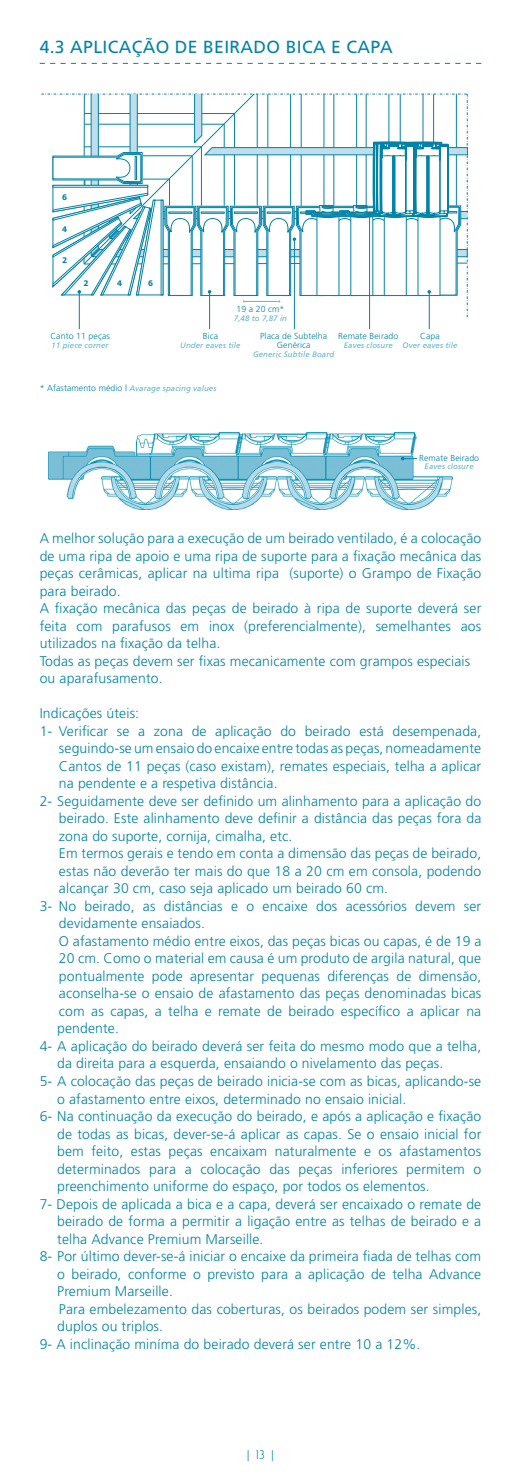
<style>
.page{position:relative;width:521px;height:1474px;background:#fff}
.page>*{position:absolute;margin:0;border:0;box-sizing:border-box;transform-origin:0 0}
.t1{font:17.5px "Frutiger";letter-spacing:.02em;color:#0083a9}
.t2{font:300 14px/17.5px "Frutiger";letter-spacing:.01em;color:#0083a9}
.t3{font:10.5px "Y2 K Neophyte";color:#0083a9}
.t4{font:300 8.75px/8.8px "Frutiger";letter-spacing:.01em;color:#0083a9;text-align:center}
.t5{font:italic 7.88px "Frutiger";letter-spacing:.01em;color:#60b4cf}
.t6{font:700 7.7px "Tahoma";color:#0083a9}
.s1{font-weight:300;font-style:normal;font-size:8.75px;color:#0083a9}
</style>
<div class="page">
<svg style="left:40px;top:63px;width:441px;height:1px"></svg>
<img style="left:49px;top:433px;width:404px;height:76px">
<hr style="left:79px;top:292px;width:1px;height:37px;background:#0083a9">
<hr style="left:209px;top:292px;width:1px;height:37px;background:#0083a9">
<hr style="left:429px;top:292px;width:1px;height:37px;background:#0083a9">
<hr style="left:369px;top:214px;width:1px;height:115px;background:#0083a9">
<hr style="left:294px;top:239px;width:1px;height:90px;background:#0083a9">
<svg style="left:41px;top:93px;width:427px;height:224px"></svg>
<svg style="left:401px;top:457px;width:16px;height:3px"></svg>
<p class="t1" style="left:40px;top:37px;width:354px">4.3 APLICAÇÃO DE BEIRADO BICA E CAPA</p>
<p class="t6" style="left:62px;top:191px;width:6px">6</p>
<p class="t6" style="left:62px;top:223px;width:6px">4</p>
<p class="t6" style="left:62px;top:255px;width:6px">2</p>
<p class="t6" style="left:84px;top:277px;width:6px">2</p>
<p class="t6" style="left:117px;top:277px;width:6px">4</p>
<p class="t6" style="left:148px;top:277px;width:6px">6</p>
<p class="t4" style="left:236px;top:304px;width:50px">19 a 20 cm*</p>
<p class="t5" style="left:234px;top:313px;width:55px">7,48 to 7,87 in</p>
<p class="t4" style="left:203px;top:332px;width:17px">Bica</p>
<p class="t5" style="left:180px;top:340px;width:62px">Under eaves tile</p>
<p class="t4" style="left:50px;top:332px;width:61px">Canto 11 peças</p>
<p class="t5" style="left:52px;top:341px;width:59px">11 piece corner</p>
<p class="t5" style="left:40px;top:383px;width:178px"><span class="s1">* Afastamento médio |</span> Avarage spacing values</p>
<p class="t4" style="left:260px;top:332px;width:69px">Placa de Subtelha<br>Genérica</p>
<p class="t5" style="left:253px;top:349px;width:83px">Generic Subtile Board</p>
<p class="t4" style="left:338px;top:332px;width:61px">Remate Beirado</p>
<p class="t5" style="left:344px;top:340px;width:51px">Eaves closure</p>
<p class="t4" style="left:420px;top:332px;width:21px">Capa</p>
<p class="t5" style="left:403px;top:341px;width:56px">Over eaves tile</p>
<p class="t4" style="left:419px;top:453px;width:61px">Remate Beirado</p>
<p class="t5" style="left:425px;top:462px;width:51px">Eaves closure</p>
<p class="t2" style="left:40px;top:529px;width:443px">A melhor solução para a execução de um beirado ventilado, é a colocação de uma ripa de apoio e uma ripa de suporte para a fixação mecânica das peças cerâmicas, aplicar na ultima ripa (suporte) o Grampo de Fixação para beirado.<br>A fixação mecânica das peças de beirado à ripa de suporte deverá ser feita com parafusos em inox (preferencialmente), semelhantes aos utilizados na fixação da telha.<br>Todas as peças devem ser fixas mecanicamente com grampos especiais ou aparafusamento.</p>
<p class="t2" style="left:40px;top:704px;width:101px">Indicações úteis:</p>
<p class="t2" style="left:40px;top:722px;width:443px">1- Verificar se a zona de aplicação do beirado está desempenada,</p>
<p class="t2" style="left:59px;top:739px;width:424px">seguindo-se um ensaio do encaixe entre todas as peças, nomeadamente</p>
<p class="t2" style="left:59px;top:757px;width:424px">Cantos de 11 peças (caso existam), remates especiais, telha a aplicar</p>
<p class="t2" style="left:59px;top:774px;width:220px">na pendente e a respetiva distância.</p>
<p class="t2" style="left:40px;top:792px;width:443px">2- Seguidamente deve ser definido um alinhamento para a aplicação do</p>
<p class="t2" style="left:59px;top:809px;width:424px">beirado. Este alinhamento deve definir a distância das peças fora da</p>
<p class="t2" style="left:59px;top:827px;width:235px">zona do suporte, cornija, cimalha, etc.</p>
<p class="t2" style="left:59px;top:844px;width:424px">Em termos gerais e tendo em conta a dimensão das peças de beirado,</p>
<p class="t2" style="left:59px;top:862px;width:424px">estas não deverão ter mais do que 18 a 20 cm em consola, podendo</p>
<p class="t2" style="left:59px;top:879px;width:331px">alcançar 30 cm, caso seja aplicado um beirado 60 cm.</p>
<p class="t2" style="left:40px;top:897px;width:443px">3- No beirado, as distâncias e o encaixe dos acessórios devem ser</p>
<p class="t2" style="left:59px;top:914px;width:148px">devidamente ensaiados.</p>
<p class="t2" style="left:59px;top:932px;width:424px">O afastamento médio entre eixos, das peças bicas ou capas, é de 19 a</p>
<p class="t2" style="left:59px;top:949px;width:424px">20 cm. Como o material em causa é um produto de argila natural, que</p>
<p class="t2" style="left:59px;top:967px;width:424px">pontualmente pode apresentar pequenas diferenças de dimensão,</p>
<p class="t2" style="left:59px;top:984px;width:424px">aconselha-se o ensaio de afastamento das peças denominadas bicas</p>
<p class="t2" style="left:59px;top:1002px;width:424px">com as capas, a telha e remate de beirado específico a aplicar na</p>
<p class="t2" style="left:57px;top:1019px;width:63px">pendente.</p>
<p class="t2" style="left:40px;top:1037px;width:443px">4- A aplicação do beirado deverá ser feita do mesmo modo que a telha,</p>
<p class="t2" style="left:57px;top:1054px;width:388px">da direita para a esquerda, ensaiando o nivelamento das peças.</p>
<p class="t2" style="left:40px;top:1072px;width:443px">5- A colocação das peças de beirado inicia-se com as bicas, aplicando-se</p>
<p class="t2" style="left:57px;top:1089px;width:351px">o afastamento entre eixos, determinado no ensaio inicial.</p>
<p class="t2" style="left:40px;top:1107px;width:443px">6- Na continuação da execução do beirado, e após a aplicação e fixação</p>
<p class="t2" style="left:57px;top:1124px;width:426px">de todas as bicas, dever-se-á aplicar as capas. Se o ensaio inicial for</p>
<p class="t2" style="left:57px;top:1142px;width:425px">bem feito, estas peças encaixam naturalmente e os afastamentos</p>
<p class="t2" style="left:57px;top:1159px;width:426px">determinados para a colocação das peças inferiores permitem o</p>
<p class="t2" style="left:57px;top:1177px;width:374px">preenchimento uniforme do espaço, por todos os elementos.</p>
<p class="t2" style="left:40px;top:1194px;width:443px">7- Depois de aplicada a bica e a capa, deverá ser encaixado o remate de</p>
<p class="t2" style="left:57px;top:1212px;width:425px">beirado de forma a permitir a ligação entre as telhas de beirado e a</p>
<p class="t2" style="left:57px;top:1229px;width:208px">telha Advance Premium Marseille.</p>
<p class="t2" style="left:40px;top:1247px;width:443px">8- Por último dever-se-á iniciar o encaixe da primeira fiada de telhas com</p>
<p class="t2" style="left:57px;top:1264px;width:426px">o beirado, conforme o previsto para a aplicação de telha Advance</p>
<p class="t2" style="left:57px;top:1282px;width:117px">Premium Marseille.</p>
<p class="t2" style="left:59px;top:1299px;width:424px">Para embelezamento das coberturas, os beirados podem ser simples,</p>
<p class="t2" style="left:57px;top:1317px;width:107px">duplos ou triplos.</p>
<p class="t2" style="left:40px;top:1334px;width:382px">9- A inclinação miníma do beirado deverá ser entre 10 a 12%.</p>
<p class="t3" style="left:248px;top:1447px;width:27px">| 13 |</p>
</div>
